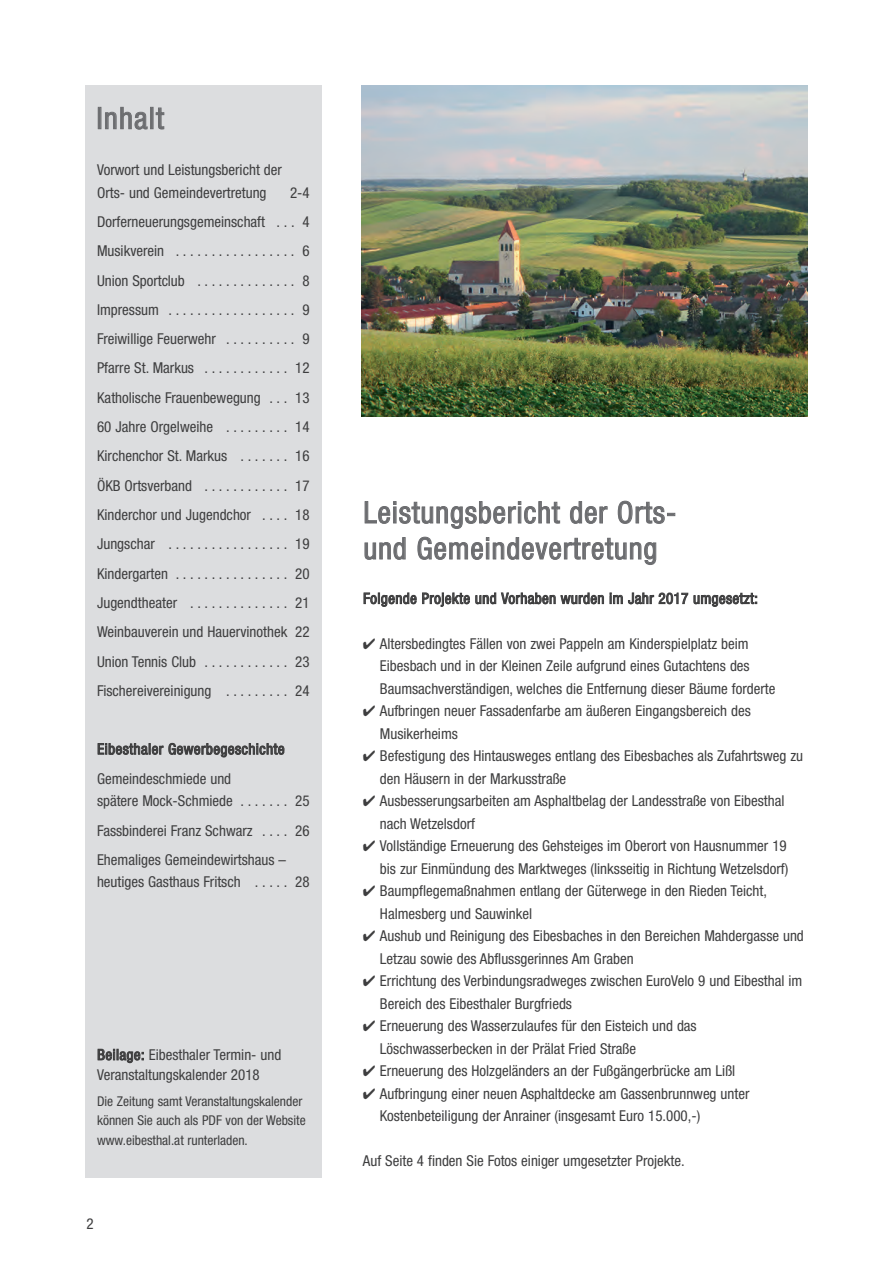
<style>
.page{position:relative;width:893px;height:1263px;background:#fff}
.page>*{position:absolute;margin:0;border:0;box-sizing:border-box;transform-origin:0 0}
.t1{font:condensed 30px/36px "Helvetica Neue";letter-spacing:.03em;color:#6c6d70}
.t2{font:condensed 15px/29.2px "Helvetica Neue";color:#3e3e3f}
.t3{font:condensed 15px "Helvetica Neue";letter-spacing:.025em;color:#3e3e3f}
.t4{font:condensed 15px/29.5px "Helvetica Neue";letter-spacing:.03em;color:#3e3e3f}
.t5{font:condensed 13.5px/19.5px "Helvetica Neue";color:#3e3e3f}
</style>
<div class="page">
<div style="left:85px;top:85px;width:237px;height:1093px;background:#dcdddf"></div>
<img style="left:361px;top:85px;width:447px;height:332px">
<p class="t1" style="left:97px;top:103px;width:69px">Inhalt</p>
<p class="t2" style="left:97px;top:160px;width:186px;line-height:22.5px">Vorwort und Leistungsbericht der<br>Orts- und Gemeindevertretung</p>
<p class="t2" style="left:97px;top:179px;width:214px;text-align:justify;text-indent:193px">2-4<br>Dorferneuerungsgemeinschaft . . . 4<br>Musikverein . . . . . . . . . . . . . . . . . 6<br>Union Sportclub . . . . . . . . . . . . . . 8<br>Impressum . . . . . . . . . . . . . . . . . . 9<br>Freiwillige Feuerwehr . . . . . . . . . . 9<br>Pfarre St. Markus . . . . . . . . . . . . 12<br>Katholische Frauenbewegung . . . 13<br>60 Jahre Orgelweihe . . . . . . . . . 14<br>Kirchenchor St. Markus . . . . . . . 16<br>ÖKB Ortsverband . . . . . . . . . . . . 17<br>Kinderchor und Jugendchor . . . . 18<br>Jungschar . . . . . . . . . . . . . . . . . 19<br>Kindergarten . . . . . . . . . . . . . . . . 20<br>Jugendtheater . . . . . . . . . . . . . . 21<br>Weinbauverein und Hauervinothek 22<br>Union Tennis Club . . . . . . . . . . . . 23<br>Fischereivereinigung . . . . . . . . . 24</p>
<p class="t4" style="left:97px;top:735px;width:189px">Eibesthaler Gewerbegeschichte<br>Gemeindeschmiede und</p>
<p class="t2" style="left:97px;top:787px;width:214px;text-align:justify">spätere Mock-Schmiede . . . . . . . 25<br>Fassbinderei Franz Schwarz . . . . 26<br>Ehemaliges Gemeindewirtshaus –</p>
<p class="t2" style="left:97px;top:869px;width:214px">heutiges Gasthaus Fritsch . . . . . 28</p>
<p class="t2" style="left:97px;top:1046px;width:186px;line-height:19.5px">Beilage: Eibesthaler Termin- und<br>Veranstaltungskalender 2018</p>
<p class="t5" style="left:97px;top:1092px;width:210px">Die Zeitung samt Veranstaltungskalender können Sie auch als PDF von der Website www.eibesthal.at runterladen.</p>
<p class="t2" style="left:87px;top:1210px;width:9px">2</p>
<p class="t1" style="left:363px;top:497px;width:315px">Leistungsbericht der Orts&shy;und Gemeindevertretung</p>
<p class="t3" style="left:363px;top:593px;width:396px">Folgende Projekte und Vorhaben wurden im Jahr 2017 umgesetzt:</p>
<p class="t2" style="left:380px;top:633px;width:397px;line-height:22.5px;text-indent:-17px">✔ Altersbedingtes Fällen von zwei Pappeln am Kinderspielplatz beim<br>Eibesbach und in der Kleinen Zeile aufgrund eines Gutachtens des<br>Baumsachverständigen, welches die Entfernung dieser Bäume forderte</p>
<p class="t2" style="left:380px;top:701px;width:372px;line-height:22.5px;text-indent:-17px">✔ Aufbringen neuer Fassadenfarbe am äußeren Eingangsbereich des<br>Musikerheims</p>
<p class="t2" style="left:380px;top:746px;width:425px;line-height:22.5px;text-indent:-17px">✔ Befestigung des Hintausweges entlang des Eibesbaches als Zufahrtsweg zu den Häusern in der Markusstraße</p>
<p class="t2" style="left:380px;top:791px;width:406px;line-height:22.5px;text-indent:-17px">✔ Ausbesserungsarbeiten am Asphaltbelag der Landesstraße von Eibesthal nach Wetzelsdorf</p>
<p class="t2" style="left:363px;top:836px;width:427px;line-height:22.5px;text-align:right">✔ Vollständige Erneuerung des Gehsteiges im Oberort von Hausnummer 19 bis zur Einmündung des Marktweges (linksseitig in Richtung Wetzelsdorf)</p>
<p class="t2" style="left:380px;top:881px;width:388px;line-height:22.5px;text-indent:-17px">✔ Baumpflegemaßnahmen entlang der Güterwege in den Rieden Teicht,<br>Halmesberg und Sauwinkel</p>
<p class="t2" style="left:380px;top:926px;width:425px;line-height:22.5px;text-indent:-17px">✔ Aushub und Reinigung des Eibesbaches in den Bereichen Mahdergasse und<br>Letzau sowie des Abflussgerinnes Am Graben</p>
<p class="t2" style="left:380px;top:971px;width:424px;line-height:22.5px;text-indent:-17px">✔ Errichtung des Verbindungsradweges zwischen EuroVelo 9 und Eibesthal im<br>Bereich des Eibesthaler Burgfrieds</p>
<p class="t2" style="left:380px;top:1016px;width:318px;line-height:22.5px;text-indent:-17px">✔ Erneuerung des Wasserzulaufes für den Eisteich und das<br>Löschwasserbecken in der Prälat Fried Straße</p>
<p class="t2" style="left:363px;top:1058px;width:374px">✔ Erneuerung des Holzgeländers an der Fußgängerbrücke am Lißl</p>
<p class="t2" style="left:380px;top:1083px;width:371px;line-height:22.5px;text-indent:-17px">✔ Aufbringung einer neuen Asphaltdecke am Gassenbrunnweg unter<br>Kostenbeteiligung der Anrainer (insgesamt Euro 15.000,-)</p>
<p class="t2" style="left:363px;top:1148px;width:323px">Auf Seite 4 finden Sie Fotos einiger umgesetzter Projekte.</p>
</div>
